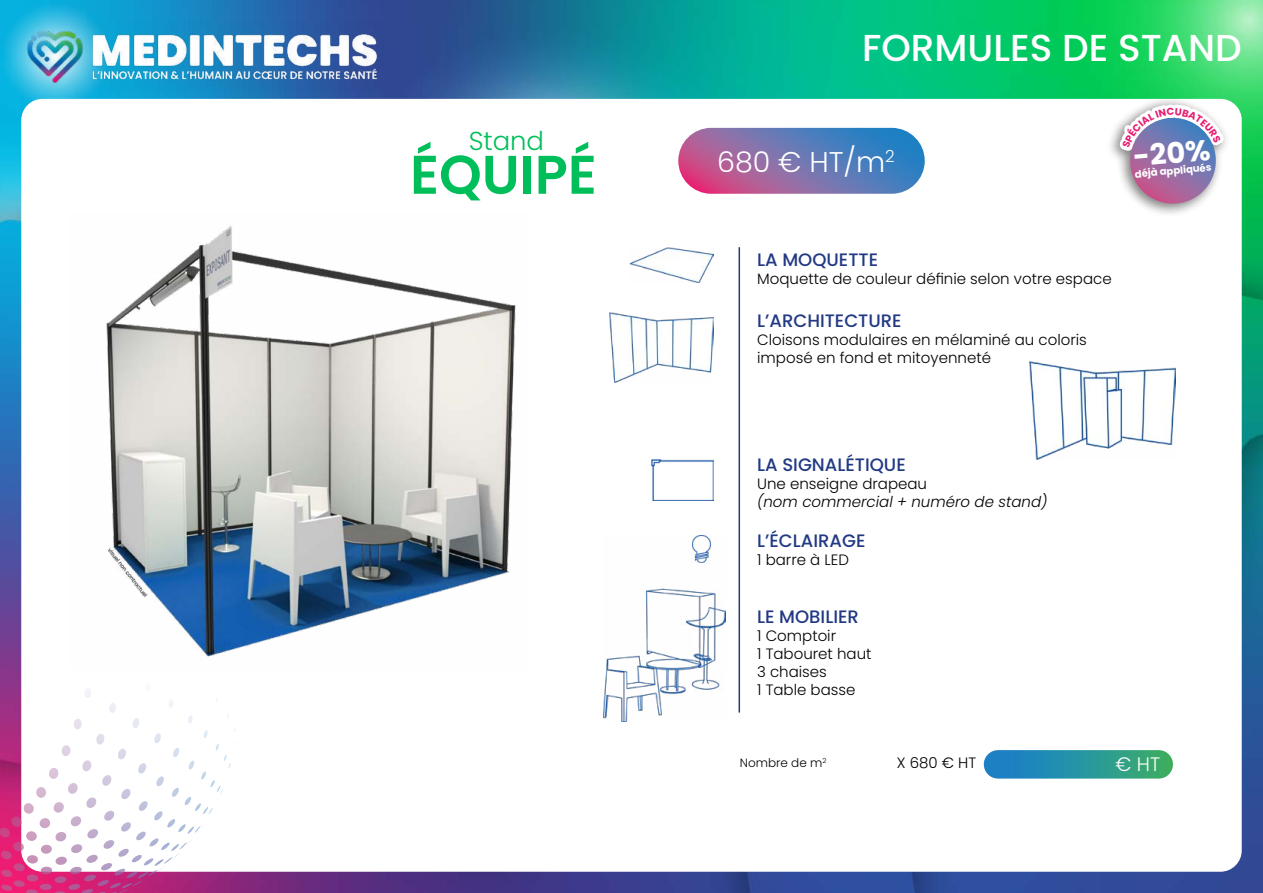
<style>
.page{position:relative;width:1263px;height:893px;background:#fff}
.page>*{position:absolute;margin:0;border:0;box-sizing:border-box;transform-origin:0 0}
.t1{font:600 54.3px "Poppins";color:#00be5a}
.t2{font:500 37.5px "Poppins";color:#fff}
.t3{font:700 28.95px "Poppins";color:#fff}
.t4{font:300 28.5px "Poppins";color:#fff}
.t5{font:300 25.95px "Poppins";color:#00be5a}
.t6{font:300 19.5px "Poppins";color:#fff}
.t7{font:500 18px "Poppins";color:#223a84}
.t8{font:300 15px "Poppins";color:#000}
.t9{font:italic 300 15px "Poppins";color:#000}
.t10{font:300 12px "Poppins";color:#000}
.t11{font:700 10.05px "Poppins";color:#fff}
</style>
<div class="page">
<img style="left:0;top:0;width:1263px;height:893px">
<div style="left:21px;top:99px;width:1221px;height:773px;background:#fff;border-radius:21px"></div>
<svg style="left:0;top:1px;width:110px;height:110px"></svg>
<img style="left:21px;top:21px;width:364px;height:69px">
<hr style="left:738px;top:247px;width:2px;height:466px;background:#223a84">
<img style="left:629px;top:247px;width:85px;height:35px">
<img style="left:604px;top:539px;width:121px;height:183px">
<img style="left:652px;top:459px;width:62px;height:41px">
<img style="left:692px;top:535px;width:18px;height:27px">
<img style="left:609px;top:313px;width:105px;height:69px">
<img style="left:1029px;top:362px;width:147px;height:97px">
<svg style="left:0;top:645px;width:241px;height:248px"></svg>
<img style="left:69px;top:225px;width:447px;height:446px">
<svg style="left:984px;top:750px;width:189px;height:29px"></svg>
<svg style="left:678px;top:128px;width:247px;height:66px"></svg>
<div style="left:1106px;top:96px;width:125px;height:122px;background:#000;opacity:.5"></div>
<svg style="left:1122px;top:108px;width:99px;height:98px"></svg>
<p class="t5" style="left:469px;top:126px;width:77px">Stand</p>
<p class="t1" style="left:410px;top:143px;width:188px">ÉQUIPÉ</p>
<p class="t2" style="left:862px;top:26px;width:381px">FORMULES DE STAND</p>
<p class="t4" style="left:717px;top:145px;width:179px">680 € HT/m<sup>2</sup></p>
<p class="t3" style="left:1132px;top:140px;width:79px;rotate:-5deg">-20%</p>
<p class="t11" style="left:1134px;top:168px;width:78px;rotate:-5deg">déjà appliqués</p>
<p class="t7" style="left:757px;top:249px;width:122px">LA MOQUETTE</p>
<p class="t8" style="left:757px;top:270px;width:356px">Moquette de couleur définie selon votre espace</p>
<p class="t7" style="left:757px;top:311px;width:146px">L’ARCHITECTURE</p>
<p class="t8" style="left:757px;top:331px;width:331px">Cloisons modulaires en mélaminé au coloris</p>
<p class="t8" style="left:757px;top:349px;width:235px">imposé en fond et mitoyenneté</p>
<p class="t7" style="left:757px;top:455px;width:150px">LA SIGNALÉTIQUE</p>
<p class="t8" style="left:757px;top:475px;width:171px">Une enseigne drapeau</p>
<p class="t9" style="left:757px;top:493px;width:292px">(nom commercial + numéro de stand)</p>
<p class="t7" style="left:757px;top:530px;width:110px">L’ÉCLAIRAGE</p>
<p class="t8" style="left:757px;top:551px;width:93px">1 barre à LED</p>
<p class="t7" style="left:757px;top:606px;width:103px">LE MOBILIER</p>
<p class="t8" style="left:757px;top:627px;width:80px">1 Comptoir</p>
<p class="t8" style="left:757px;top:645px;width:116px">1 Tabouret haut</p>
<p class="t8" style="left:757px;top:663px;width:71px">3 chaises</p>
<p class="t8" style="left:757px;top:681px;width:100px">1 Table basse</p>
<p class="t10" style="left:740px;top:756px;width:88px">Nombre de m<sup>2</sup></p>
<p class="t8" style="left:897px;top:754px;width:81px">X 680 € HT</p>
<p class="t6" style="left:1115px;top:752px;width:46px">€ HT</p>
</div>
